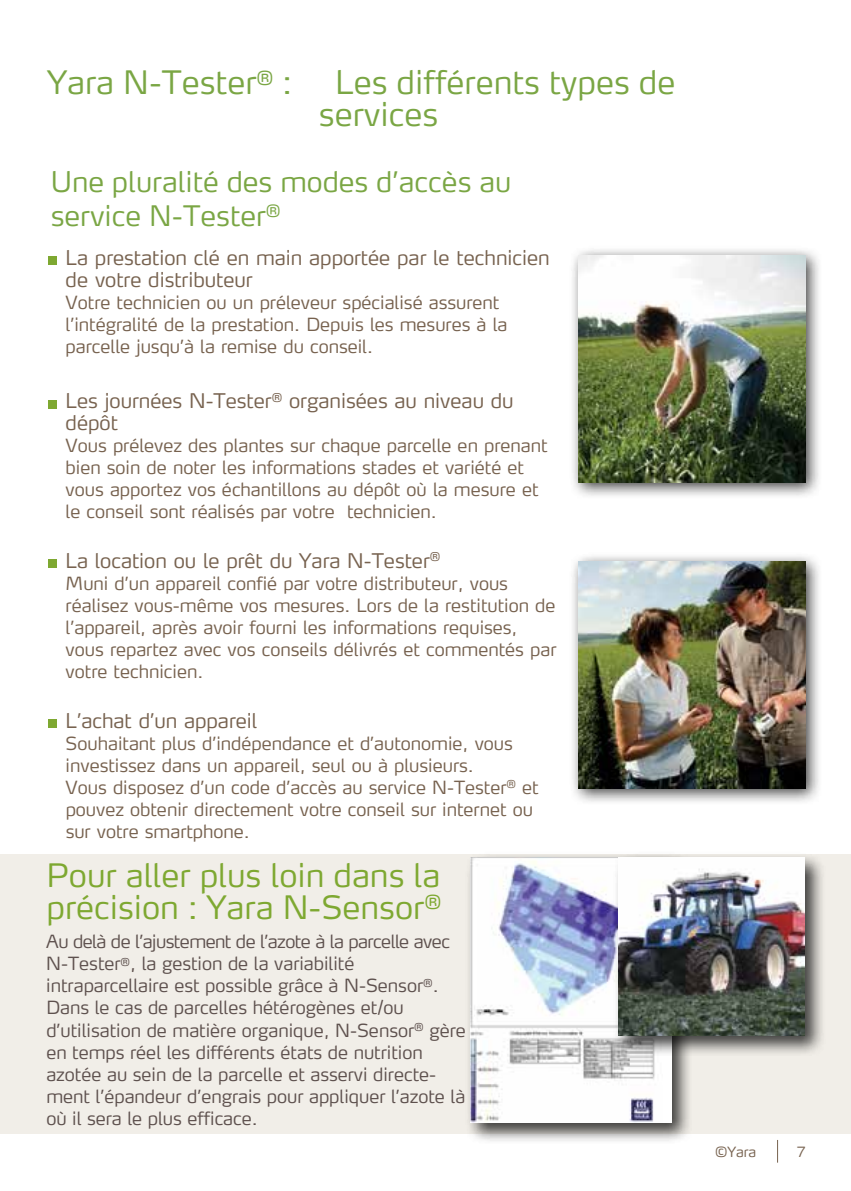
<style>
.page{position:relative;width:851px;height:1191px;background:#fff}
.page>*{position:absolute;margin:0;border:0;box-sizing:border-box;transform-origin:0 0}
.t1{font:300 32px/32px "Max OT";color:#7ea831}
.t2{font:300 32px/32px "Max OT";color:#7aa644}
.t3{font:300 28px/33.6px "Max OT";color:#7aa644}
.t4{font:300 20px/22px "Yara Max LF";color:#77624f}
.t5{font:300 18px/22px "Yara Max LF";color:#77624f}
.t6{font:300 18px/22px "Yara Max LF";color:#5e514e}
.t7{font:300 14px "Yara Max LF";color:#77624f}
</style>
<div class="page">
<div style="left:0;top:854px;width:850px;height:280px;background:#f1eee8"></div>
<div style="left:48px;top:256px;width:9px;height:9px;background:#7ea831"></div>
<div style="left:48px;top:400px;width:9px;height:8px;background:#7ea831"></div>
<div style="left:48px;top:559px;width:9px;height:9px;background:#7ea831"></div>
<div style="left:48px;top:719px;width:9px;height:9px;background:#7ea831"></div>
<div style="left:569px;top:246px;width:253px;height:253px;background:#000;opacity:.75"></div>
<img style="left:578px;top:255px;width:227px;height:227px">
<div style="left:569px;top:552px;width:253px;height:253px;background:#000;opacity:.75"></div>
<img style="left:578px;top:561px;width:227px;height:227px">
<div style="left:464px;top:851px;width:229px;height:293px;background:#000;opacity:.75"></div>
<img style="left:470px;top:857px;width:192px;height:266px">
<div style="left:613px;top:851px;width:212px;height:206px;background:#000;opacity:.75"></div>
<img style="left:618px;top:857px;width:186px;height:178px">
<svg style="left:777px;top:1140px;width:1px;height:22px"></svg>
<h1 class="t2" style="left:47px;top:65px;width:246px">Yara N-Tester<sup>®</sup> :</h1>
<h1 class="t2" style="left:319px;top:65px;width:358px;text-indent:16px">Les différents types de services</h1>
<h2 class="t3" style="left:51px;top:165px;width:462px">Une pluralité des modes d’accès au service N-Tester<sup>®</sup></h2>
<p class="t4" style="left:66px;top:246px;width:485px">La prestation clé en main apportée par le technicien de votre distributeur</p>
<p class="t5" style="left:66px;top:291px;width:443px">Votre technicien ou un préleveur spécialisé assurent l’intégralité de la prestation. Depuis les mesures à la parcelle jusqu’à la remise du conseil.</p>
<p class="t4" style="left:66px;top:390px;width:449px">Les journées N-Tester<sup>®</sup> organisées au niveau du dépôt</p>
<p class="t5" style="left:66px;top:434px;width:483px">Vous prélevez des plantes sur chaque parcelle en prenant bien soin de noter les informations stades et variété et vous apportez vos échantillons au dépôt où la mesure et le conseil sont réalisés par votre technicien.</p>
<p class="t4" style="left:66px;top:549px;width:376px">La location ou le prêt du Yara N-Tester<sup>®</sup></p>
<p class="t5" style="left:66px;top:572px;width:492px">Muni d’un appareil confié par votre distributeur, vous réalisez vous-même vos mesures. Lors de la restitution de l’appareil, après avoir fourni les informations requises, vous repartez avec vos conseils délivrés et commentés par votre technicien.</p>
<p class="t4" style="left:66px;top:709px;width:193px">L’achat d’un appareil</p>
<p class="t5" style="left:66px;top:732px;width:474px">Souhaitant plus d’indépendance et d’autonomie, vous investissez dans un appareil, seul ou à plusieurs.<br>Vous disposez d’un code d’accès au service N-Tester<sup>®</sup> et pouvez obtenir directement votre conseil sur internet ou sur votre smartphone.</p>
<h1 class="t1" style="left:46px;top:859px;width:396px">Pour aller plus loin dans la précision : Yara N-Sensor<sup>®</sup></h1>
<p class="t6" style="left:46px;top:930px;width:421px">Au delà de l’ajustement de l’azote à la parcelle avec N-Tester<sup>®</sup>, la gestion de la variabilité intraparcellaire est possible grâce à N-Sensor<sup>®</sup>.<br>Dans le cas de parcelles hétérogènes et/ou d’utilisation de matière organique, N-Sensor<sup>®</sup> gère en temps réel les différents états de nutrition azotée au sein de la parcelle et asservi directe&shy;ment l’épandeur d’engrais pour appliquer l’azote là où il sera le plus efficace.</p>
<p class="t7" style="left:715px;top:1143px;width:43px">©Yara</p>
<p class="t7" style="left:797px;top:1143px;width:10px">7</p>
</div>
